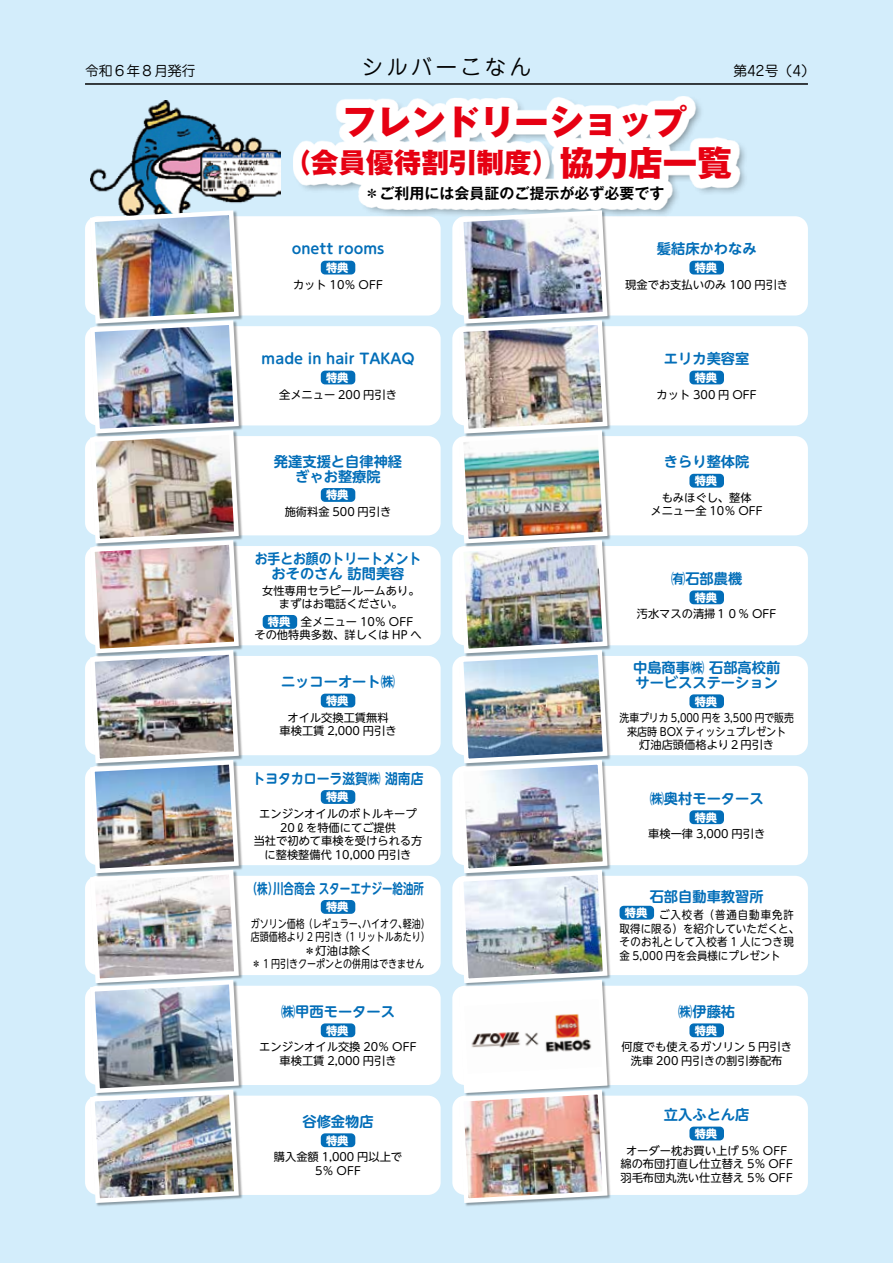
<style>
.page{position:relative;width:893px;height:1263px;background:#d3edfb}
.page>*{position:absolute;margin:0;border:0;box-sizing:border-box;transform-origin:0 0}
.t1{font:800 34.5px/40.5px "Gothic MB101 Pro";color:#e60012}
.t2{font:800 27.6px "Gothic MB101 Pro";color:#e60012}
.t3{font:21.3px "Jun 201 Pro";letter-spacing:.16em;color:#000}
.t4{font:700 15px "Gothic MB101 Pro De";color:#000}
.t5{font:700 14.25px/15px "UD Shin M Go Pr 6 N De";color:#036eb8;text-align:center}
.t6{font:700 14.25px/15px "UD Shin M Go Pr 6 N De";color:#036eb8;text-align:center;scale:.9 1}
.t7{font:700 14.25px "UD Shin M Go Pr 6 N De";color:#036eb8;scale:.74 1}
.t8{font:13.8px "Jun 201 Pro";color:#000}
.t9{font:11.25px/13.5px "UD Shin M Go Pr 6 N";color:#000;text-align:center}
.t10{font:11.25px/13.5px "UD Shin M Go Pr 6 N";color:#000;scale:.93 1}
.t11{font:11.25px/13.5px "UD Shin M Go Pr 6 N";color:#000;scale:.8 1}
.t12{font:11.25px/13.5px "UD Shin M Go Pr 6 N";color:#000;text-align:center;scale:.87 1}
.t13{font:700 11.25px "UD Shin M Go Pr 6 N";color:#fff}
</style>
<div class="page">
<div style="left:85px;top:326px;width:356px;height:99px;background:#fff;border-radius:13px"></div>
<div style="left:452px;top:326px;width:356px;height:99px;background:#fff;border-radius:13px"></div>
<div style="left:85px;top:436px;width:356px;height:99px;background:#fff;border-radius:13px"></div>
<div style="left:452px;top:436px;width:356px;height:99px;background:#fff;border-radius:13px"></div>
<div style="left:85px;top:546px;width:356px;height:99px;background:#fff;border-radius:13px"></div>
<div style="left:452px;top:546px;width:356px;height:99px;background:#fff;border-radius:13px"></div>
<div style="left:85px;top:656px;width:356px;height:99px;background:#fff;border-radius:13px"></div>
<div style="left:452px;top:656px;width:356px;height:99px;background:#fff;border-radius:13px"></div>
<div style="left:85px;top:766px;width:356px;height:99px;background:#fff;border-radius:13px"></div>
<div style="left:452px;top:766px;width:356px;height:99px;background:#fff;border-radius:13px"></div>
<div style="left:85px;top:876px;width:356px;height:99px;background:#fff;border-radius:13px"></div>
<div style="left:452px;top:876px;width:356px;height:99px;background:#fff;border-radius:13px"></div>
<div style="left:85px;top:986px;width:356px;height:99px;background:#fff;border-radius:13px"></div>
<div style="left:452px;top:986px;width:356px;height:99px;background:#fff;border-radius:13px"></div>
<div style="left:85px;top:1096px;width:356px;height:99px;background:#fff;border-radius:13px"></div>
<div style="left:452px;top:1096px;width:356px;height:99px;background:#fff;border-radius:13px"></div>
<img style="left:90px;top:100px;width:191px;height:108px">
<div style="left:85px;top:216px;width:356px;height:99px;background:#fff;border-radius:13px"></div>
<div style="left:452px;top:216px;width:356px;height:99px;background:#fff;border-radius:13px"></div>
<div style="left:293px;top:96px;width:455px;height:122px;background:#000;opacity:.5"></div>
<svg style="left:293px;top:96px;width:447px;height:114px;fill:#fff"></svg>
<div style="left:321px;top:261px;width:34px;height:13px;background:#036eb8;border-radius:4px"></div>
<div style="left:689px;top:261px;width:35px;height:13px;background:#036eb8;border-radius:4px"></div>
<div style="left:321px;top:371px;width:34px;height:13px;background:#036eb8;border-radius:4px"></div>
<div style="left:689px;top:371px;width:35px;height:13px;background:#036eb8;border-radius:4px"></div>
<div style="left:321px;top:488px;width:34px;height:14px;background:#036eb8;border-radius:4px"></div>
<div style="left:689px;top:474px;width:35px;height:14px;background:#036eb8;border-radius:4px"></div>
<div style="left:263px;top:615px;width:34px;height:14px;background:#036eb8;border-radius:4px"></div>
<div style="left:689px;top:590px;width:35px;height:14px;background:#036eb8;border-radius:4px"></div>
<div style="left:321px;top:694px;width:34px;height:13px;background:#036eb8;border-radius:4px"></div>
<div style="left:689px;top:694px;width:35px;height:14px;background:#036eb8;border-radius:4px"></div>
<div style="left:321px;top:790px;width:34px;height:14px;background:#036eb8;border-radius:4px"></div>
<div style="left:689px;top:810px;width:35px;height:14px;background:#036eb8;border-radius:4px"></div>
<div style="left:321px;top:900px;width:34px;height:14px;background:#036eb8;border-radius:4px"></div>
<div style="left:321px;top:1023px;width:34px;height:14px;background:#036eb8;border-radius:4px"></div>
<div style="left:689px;top:1023px;width:35px;height:14px;background:#036eb8;border-radius:4px"></div>
<div style="left:90px;top:1090px;width:153px;height:117px;background:#000;opacity:.35"></div>
<img style="left:88px;top:208px;width:153px;height:997px">
<div style="left:321px;top:1133px;width:34px;height:14px;background:#036eb8;border-radius:4px"></div>
<div style="left:459px;top:1090px;width:153px;height:117px;background:#000;opacity:.35"></div>
<img style="left:456px;top:208px;width:154px;height:997px">
<div style="left:689px;top:1126px;width:35px;height:14px;background:#036eb8;border-radius:4px"></div>
<div style="left:620px;top:906px;width:34px;height:13px;background:#036eb8;border-radius:4px"></div>
<hr style="left:85px;top:83px;width:723px;height:2px;background:#000">
<p class="t8" style="left:85px;top:60px;width:112px">令和６年８月発行</p>
<h3 class="t3" style="left:362px;top:50px;width:171px">シルバーこなん</h3>
<p class="t8" style="left:733px;top:60px;width:83px">第42号)4(</p>
<h1 class="t1" style="left:559px;top:98px;width:174px;text-indent:-217px">フレンドリーショップ<br>協力店一覧</h1>
<h2 class="t2" style="left:283px;top:140px;width:277px">（会員優待割引制度）</h2>
<h3 class="t4" style="left:364px;top:181px;width:301px">＊ご利用には会員証のご提示が必ず必要です</h3>
<p class="t5" style="left:292px;top:240px;width:94px">onett rooms</p>
<p class="t13" style="left:326px;top:258px;width:24px">特典</p>
<p class="t9" style="left:293px;top:277px;width:91px">カット 10％ OFF</p>
<p class="t5" style="left:261px;top:350px;width:155px">ｍade in hair TAKAQ</p>
<p class="t13" style="left:326px;top:368px;width:24px">特典</p>
<p class="t9" style="left:279px;top:387px;width:119px">全メニュー 200 円引き</p>
<p class="t5" style="left:274px;top:453px;width:130px">発達支援と自律神経ぎゃお整療院</p>
<p class="t13" style="left:326px;top:485px;width:24px">特典</p>
<p class="t9" style="left:285px;top:504px;width:108px">施術料金 500 円引き</p>
<p class="t6" style="left:255px;top:550px;width:187px">お手とお顔のトリートメントおそのさん訪問美容</p>
<p class="t9" style="left:262px;top:584px;width:159px;line-height:12.8px">女性専用セラピールームあり。まずはお電話ください。</p>
<p class="t9" style="left:301px;top:615px;width:114px">全メニュー 10％ OFF</p>
<p class="t13" style="left:268px;top:612px;width:24px">特典</p>
<p class="t9" style="left:254px;top:627px;width:169px">その他特典多数、詳しくは HP へ</p>
<p class="t5" style="left:281px;top:673px;width:115px">ニッコーオート㈱</p>
<p class="t13" style="left:326px;top:691px;width:24px">特典</p>
<p class="t9" style="left:280px;top:710px;width:119px">オイル交換工賃無料<br>車検工賃 2,000 円引き</p>
<p class="t6" style="left:253px;top:770px;width:191px">トヨタカローラ滋賀㈱湖南店</p>
<p class="t13" style="left:326px;top:787px;width:24px">特典</p>
<p class="t9" style="left:254px;top:806px;width:170px">エンジンオイルのボトルキープ<br>20ℓを特価にてご提供<br>当社で初めて車検を受けられる方に整検整備代 10,000 円引き</p>
<p class="t7" style="left:247px;top:876px;width:241px">（株川合商会スターエナジー給油所</p>
<p class="t7" style="left:268px;top:876px;width:16px">）</p>
<p class="t13" style="left:326px;top:897px;width:24px">特典</p>
<p class="t11" style="left:251px;top:916px;width:225px">ガソリン価格（レギュラーハイオク軽油(</p>
<p class="t11" style="left:341px;top:916px;width:113px;text-indent:17px">、<br>（1 リットルあたり(</p>
<p class="t11" style="left:398px;top:916px;width:13px">、</p>
<p class="t11" style="left:251px;top:930px;width:116px">店頭価格より 2 円引き</p>
<p class="t9" style="left:304px;top:943px;width:69px">＊灯油は除く</p>
<p class="t11" style="left:252px;top:957px;width:217px">＊ 1 円引きクーポンとの併用はできません</p>
<p class="t5" style="left:281px;top:1003px;width:115px">㈱甲西モータース</p>
<p class="t13" style="left:326px;top:1020px;width:24px">特典</p>
<p class="t9" style="left:259px;top:1040px;width:159px">エンジンオイル交換 20％ OFF車検工賃 2,000 円引き</p>
<p class="t5" style="left:302px;top:1113px;width:73px">谷修金物店</p>
<p class="t13" style="left:326px;top:1130px;width:24px">特典</p>
<p class="t9" style="left:274px;top:1150px;width:130px">購入金額 1,000 円以上で<br>5％ OFF</p>
<p class="t5" style="left:657px;top:240px;width:101px">髪結床かわなみ</p>
<p class="t13" style="left:695px;top:258px;width:24px">特典</p>
<p class="t9" style="left:625px;top:277px;width:164px">現金でお支払いのみ 100 円引き</p>
<p class="t5" style="left:664px;top:350px;width:87px">エリカ美容室</p>
<p class="t13" style="left:695px;top:368px;width:24px">特典</p>
<p class="t9" style="left:657px;top:387px;width:102px">カット 300 円 OFF</p>
<p class="t5" style="left:664px;top:454px;width:87px">きらり整体院</p>
<p class="t13" style="left:695px;top:471px;width:24px">特典</p>
<p class="t9" style="left:650px;top:490px;width:114px">もみほぐし、整体<br>メニュー全 10％ OFF</p>
<p class="t5" style="left:671px;top:570px;width:73px">㈲石部農機</p>
<p class="t13" style="left:695px;top:588px;width:24px">特典</p>
<p class="t9" style="left:637px;top:607px;width:141px">汚水マスの清掃１０％ OFF</p>
<p class="t5" style="left:633px;top:659px;width:149px;text-align:left">中島商事㈱石部高校前サービスステーション</p>
<p class="t13" style="left:695px;top:691px;width:24px">特典</p>
<p class="t12" style="left:620px;top:711px;width:202px">洗車プリカ 5,000 円を 3,500 円で販売来店時 BOX ティッシュプレゼント<br>灯油店頭価格より２円引き</p>
<p class="t5" style="left:650px;top:790px;width:115px">㈱奥村モータース</p>
<p class="t13" style="left:695px;top:807px;width:24px">特典</p>
<p class="t9" style="left:648px;top:827px;width:119px">車検一律 3,000 円引き</p>
<p class="t5" style="left:650px;top:889px;width:115px">石部自動車教習所</p>
<p class="t10" style="left:620px;top:907px;width:195px;text-indent:40px">ご入校者（普通自動車免許取得に限る）を紹介していただくと、そのお礼として入校者 1 人につき現金 5,000 円を会員様にプレゼント</p>
<p class="t13" style="left:625px;top:903px;width:24px">特典</p>
<p class="t5" style="left:678px;top:1003px;width:58px">㈱伊藤祐</p>
<p class="t13" style="left:695px;top:1020px;width:24px">特典</p>
<p class="t9" style="left:621px;top:1040px;width:172px">何度でも使えるガソリン 5 円引き洗車 200 円引きの割引券配布</p>
<p class="t5" style="left:664px;top:1106px;width:87px">立入ふとん店</p>
<p class="t13" style="left:695px;top:1124px;width:24px">特典</p>
<p class="t9" style="left:620px;top:1143px;width:174px">オーダー枕お買い上げ 5％ OFF綿の布団打直し仕立替え 5％ OFF羽毛布団丸洗い仕立替え 5％ OFF</p>
</div>
